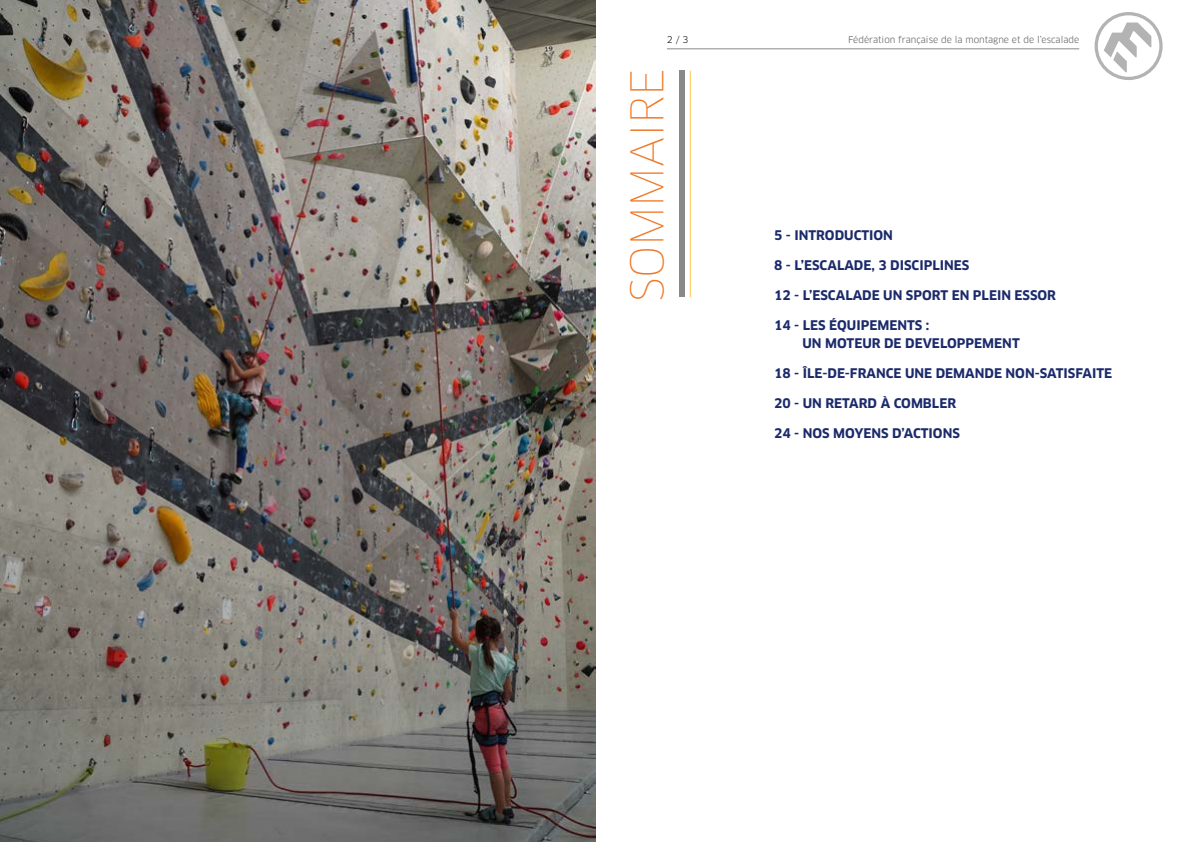
<style>
.page{position:relative;width:1191px;height:842px;background:#fff}
.page>*{position:absolute;margin:0;border:0;box-sizing:border-box;transform-origin:0 0}
.t1{font:100 44px "Clan OT";letter-spacing:-.01em;color:#ee7726}
.t2{font:700 13px/18px "Clan OT";color:#1b2a6b}
.t3{font:9px "Clan OT";color:#575756}
.t4{font:9px "Clan OT";color:#000}
</style>
<div class="page">
<img style="left:0;top:0;width:595px;height:842px">
<div style="left:678px;top:71px;width:6px;height:226px;background:#8a8989"></div>
<hr style="left:690px;top:71px;width:1px;height:226px;background:#fdc855">
<svg style="left:1094px;top:12px;width:68px;height:68px"></svg>
<hr style="left:667px;top:48px;width:412px;height:1px;background:#8a8989">
<p class="t4" style="left:667px;top:34px;width:23px">2 / 3</p>
<p class="t3" style="left:848px;top:34px;width:233px">Fédération française de la montagne et de l’escalade</p>
<h1 class="t1" style="left:620px;top:302px;width:235px;rotate:-90deg">SOMMAIRE</h1>
<p class="t2" style="left:774px;top:226px;width:120px">5 - INTRODUCTION</p>
<p class="t2" style="left:774px;top:256px;width:197px">8 - L’ESCALADE, 3 DISCIPLINES</p>
<p class="t2" style="left:774px;top:286px;width:283px">12 - L’ESCALADE UN SPORT EN PLEIN ESSOR</p>
<p class="t2" style="left:802px;top:316px;width:219px;text-indent:-28px">14 - LES ÉQUIPEMENTS :<br>UN MOTEUR DE DEVELOPPEMENT</p>
<p class="t2" style="left:774px;top:364px;width:339px">18 - ÎLE-DE-FRANCE UNE DEMANDE NON-SATISFAITE</p>
<p class="t2" style="left:774px;top:394px;width:184px">20 - UN RETARD À COMBLER</p>
<p class="t2" style="left:774px;top:424px;width:187px">24 - NOS MOYENS D’ACTIONS</p>
</div>
